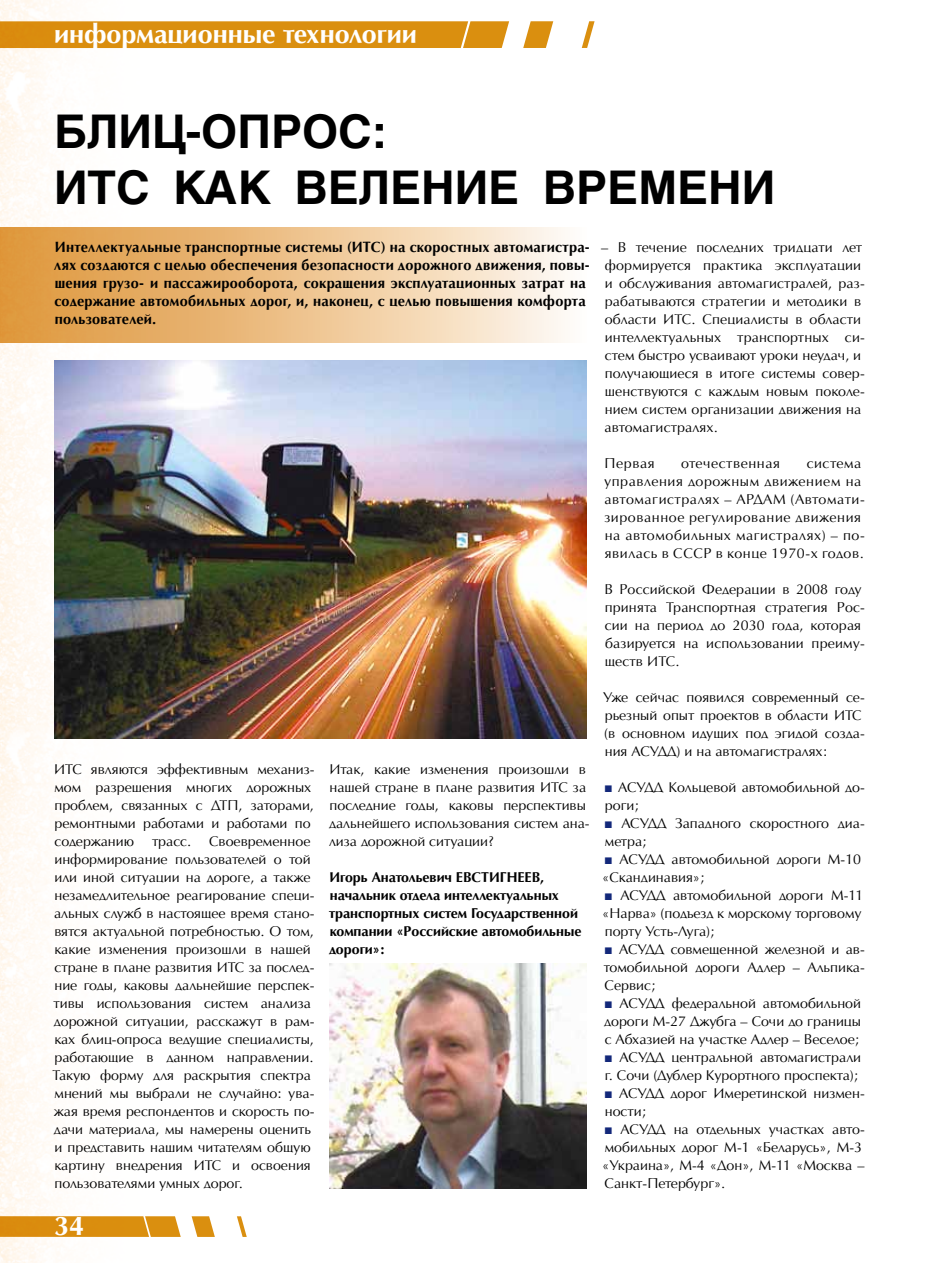
<style>
.page{position:relative;width:936px;height:1263px;background:#fff}
.page>*{position:absolute;margin:0;border:0;box-sizing:border-box;transform-origin:0 0}
.t1{font:700 46.5px/55.8px "AG Helvetica";color:#000}
.t2{font:700 27px "AG Opus High Resolution";color:#fff}
.t3{font:700 15px/18px "AG Opus High Resolution";letter-spacing:.015em;color:#000}
.t4{font:14.25px/18px "AG Opus High Resolution";color:#000}
.t5{font:14.25px/18px "AG Opus High Resolution";letter-spacing:.04em;color:#000}
.t6{font:700 14.25px/18px "AG Opus High Resolution";color:#000}
.s1{font-family:"Arial";color:#13287a}
</style>
<div class="page">
<img style="left:0;top:0;width:140px;height:1263px">
<svg style="left:0;top:21px;width:594px;height:27px;background:#de9b2a"></svg>
<svg style="left:0;top:1216px;width:247px;height:21px"></svg>
<div style="left:0;top:228px;width:586px;height:114px;background:linear-gradient(to right,#dd9232,#fef8f1)"></div>
<img style="left:329px;top:963px;width:257px;height:225px">
<img style="left:54px;top:360px;width:532px;height:378px">
<h2 class="t2" style="left:54px;top:18px;width:364px">информационные технологии</h2>
<h1 class="t1" style="left:54px;top:104px;width:722px">Блиц-опрос:<br>ИТС как веление времени</h1>
<p class="t3" style="left:54px;top:238px;width:537px">Интеллектуальные транспортные системы (ИТС) на скоростных автомагистра&shy;лях создаются с целью обеспечения безопасности дорожного движения, повы&shy;шения грузо- и пассажирооборота, сокращения эксплуатационных затрат на содержание автомобильных дорог, и, наконец, с целью повышения комфорта пользователей.</p>
<p class="t4" style="left:54px;top:760px;width:262px">ИТС являются эффективным механиз&shy;мом разрешения многих дорожных проблем, связанных с ДТП, заторами, ремонтными работами и работами по содержанию</p>
<p class="t4" style="left:52px;top:832px;width:263px;text-indent:156px">Своевременное информирование пользователей о той или иной ситуации на дороге, а также незамедлительное реагирование специ&shy;альных служб в настоящее время стано&shy;вятся актуальной потребностью. О том, какие изменения произошли в нашей стране в плане развития ИТС за послед&shy;ние годы, каковы дальнейшие перспек&shy;тивы использования систем анализа дорожной ситуации, расскажут в рам&shy;ках блиц-опроса ведущие специалисты, работающие в данном направлении.<br>Такую форму для раскрытия спектра мнений мы выбрали не случайно: ува&shy;жая время респондентов и скорость по&shy;дачи материала, мы намерены оценить и представить нашим читателям общую картину внедрения ИТС и освоения пользователями умных дорог.</p>
<p class="t4" style="left:152px;top:832px;width:41px">трасс.</p>
<h2 class="t2" style="left:54px;top:1210px;width:32px">34</h2>
<p class="t4" style="left:329px;top:760px;width:262px">Итак, какие изменения произошли в нашей стране в плане развития ИТС за последние годы, каковы перспективы дальнейшего использования систем ана&shy;лиза дорожной ситуации?</p>
<p class="t6" style="left:329px;top:868px;width:254px">Игорь Анатольевич Евсти гнее в, начальник отдела интеллектуальных транспортных систем Государственной компании «Российские автомобильные дороги»:</p>
<p class="t4" style="left:601px;top:238px;width:265px">– В течение последних тридцати лет формируется практика эксплуатации и обслуживания автомагистралей, раз&shy;рабатываются стратегии и методики в области ИТС. Специалисты в области интеллектуальных транспортных си&shy;стем быстро усваивают уроки неудач, и получающиеся в итоге системы совер&shy;шенствуются с каждым новым поколе&shy;нием систем организации движения на автомагистралях.</p>
<p class="t4" style="left:604px;top:454px;width:52px">Первая</p>
<p class="t5" style="left:681px;top:454px;width:100px">отечественная</p>
<p class="t5" style="left:604px;top:454px;width:262px;text-indent:203px">система управления дорожным движением на автомагистралях – АРДАМ (Автомати&shy;зированное регулирование движения на автомобильных магистралях) – по&shy;явилась в СССР в конце 1970-х годов.</p>
<p class="t4" style="left:604px;top:580px;width:262px">В Российской Федерации в 2008 году принята Транспортная стратегия Рос&shy;сии на период до 2030 года, которая базируется на использовании преиму&shy;ществ ИТС.</p>
<p class="t4" style="left:603px;top:688px;width:263px">Уже сейчас появился современный се&shy;рьезный опыт проектов в области ИТС (в основном идущих под эгидой созда&shy;ния АСУДД) и на автомагистралях:</p>
<p class="t4" style="left:604px;top:778px;width:262px"><span class="s1">■</span> АСУДД Кольцевой автомобильной до&shy;роги;</p>
<p class="t4" style="left:604px;top:814px;width:262px"><span class="s1">■</span> АСУДД Западного скоростного диа&shy;метра;</p>
<p class="t4" style="left:602px;top:850px;width:260px"><span class="s1">■</span> АСУДД автомобильной дороги M-10 «Скандинавия»;</p>
<p class="t4" style="left:602px;top:886px;width:262px;text-align:justify"><span class="s1">■</span> АСУДД автомобильной дороги М-11 «Нарва» (подъезд к морскому торговому порту Усть-Луга);</p>
<p class="t4" style="left:603px;top:940px;width:262px;text-align:justify"><span class="s1">■</span> АСУДД совмещенной железной и ав&shy;томобильной дороги Адлер – Альпика-Сервис;</p>
<p class="t4" style="left:604px;top:994px;width:258px;text-align:justify"><span class="s1">■</span> АСУДД федеральной автомобильной дороги М-27 Джубга – Сочи до границы с Абхазией на участке Адлер – Веселое;</p>
<p class="t4" style="left:604px;top:1048px;width:258px"><span class="s1">■</span> АСУДД центральной автомагистрали г. Сочи (Дублер Курортного проспекта);</p>
<p class="t4" style="left:604px;top:1084px;width:262px"><span class="s1">■</span> АСУДД дорог Имеретинской низмен&shy;ности;</p>
<p class="t4" style="left:602px;top:1120px;width:264px"><span class="s1">■</span> АСУДД на отдельных участках авто&shy;мобильных дорог М-1 «Беларусь», M-3 «Украина», M-4 «Дон», M-11 «Москва –<br>Санкт-Петербург».</p>
</div>
